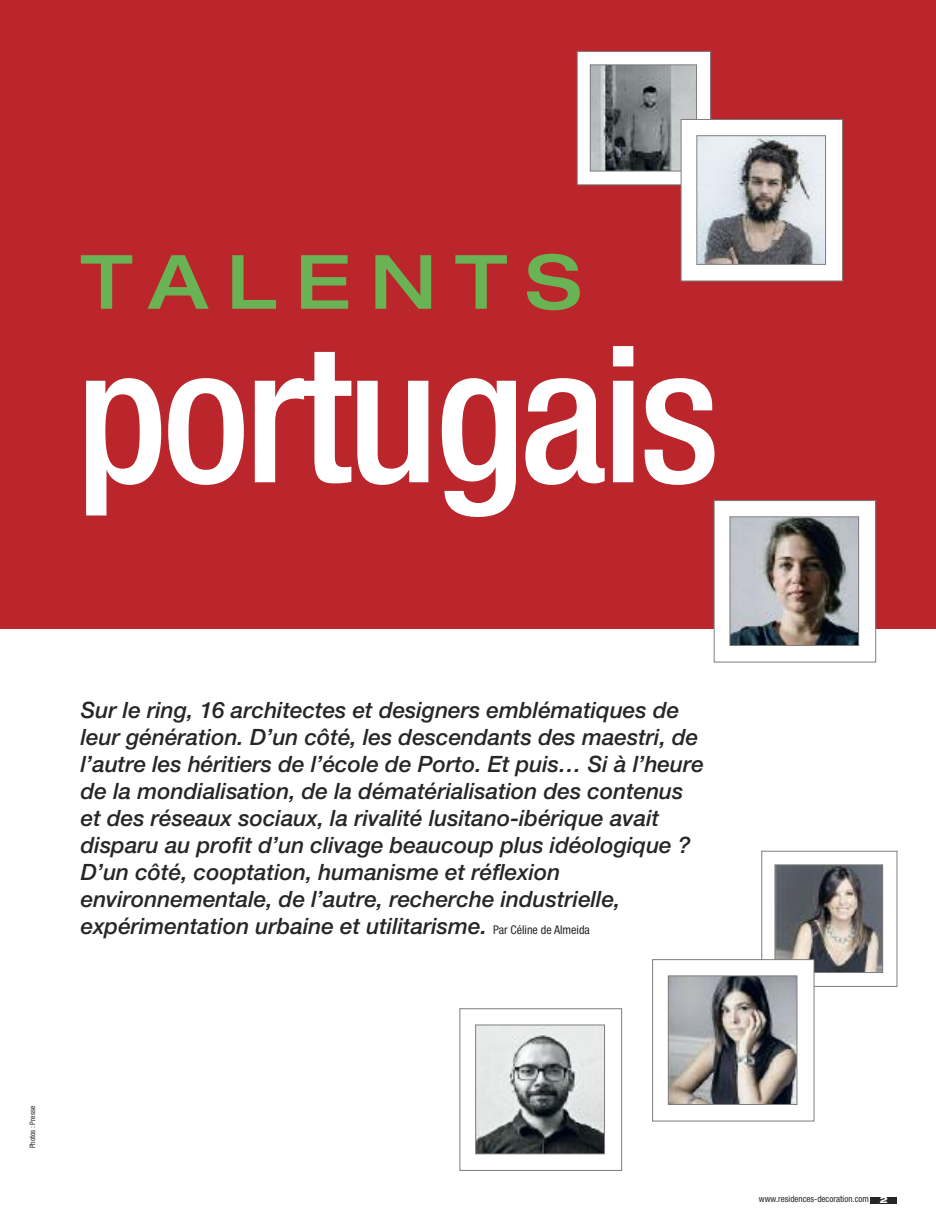
<style>
.page{position:relative;width:936px;height:1225px;background:#fff}
.page>*{position:absolute;margin:0;border:0;box-sizing:border-box;transform-origin:0 0}
.t1{font:500 condensed 188.55px "Helvetica Neue LT Std";letter-spacing:-.025em;color:#fff}
.t2{font:500 expanded 75px "Helvetica Neue LT Std";letter-spacing:.25em;color:#6ab354}
.t3{font:italic 500 22.5px/27px "Helvetica Neue LT Std";color:#272627}
.t4{font:condensed 9px "Helvetica Neue LT Std";color:#272627}
.t5{font:condensed 7.5px "Helvetica Neue LT Std";color:#272627}
.s1{font-weight:400;font-style:normal;font-stretch:condensed;font-size:12px}
.s2{font-weight:800;font-stretch:expanded;color:#fff}
</style>
<div class="page">
<div style="left:870px;top:1196px;width:27px;height:7px;background:#272627"></div>
<div style="left:0;top:0;width:935px;height:628px;background:#bb262c"></div>
<div style="left:577px;top:52px;width:133px;height:132px;background:#fff"></div>
<div style="left:577px;top:51px;width:134px;height:134px;border:1px solid #7d7d7d"></div>
<img style="left:592px;top:66px;width:102px;height:103px">
<div style="left:590px;top:64px;width:106px;height:107px;border:1px solid #7d7d7d"></div>
<div style="left:761px;top:851px;width:136px;height:135px;border:1px solid #7d7d7d"></div>
<img style="left:776px;top:866px;width:105px;height:105px">
<div style="left:774px;top:864px;width:109px;height:109px;border:1px solid #7d7d7d"></div>
<div style="left:653px;top:960px;width:160px;height:160px;background:#fff"></div>
<div style="left:652px;top:959px;width:162px;height:162px;border:1px solid #7d7d7d"></div>
<img style="left:670px;top:977px;width:125px;height:125px">
<div style="left:668px;top:975px;width:129px;height:129px;border:1px solid #7d7d7d"></div>
<div style="left:714px;top:501px;width:161px;height:160px;background:#fff"></div>
<div style="left:713px;top:500px;width:163px;height:162px;border:1px solid #7d7d7d"></div>
<img style="left:731px;top:518px;width:126px;height:126px">
<div style="left:729px;top:516px;width:130px;height:130px;border:1px solid #7d7d7d"></div>
<div style="left:459px;top:1008px;width:163px;height:162px;border:1px solid #7d7d7d"></div>
<img style="left:477px;top:1026px;width:126px;height:126px">
<div style="left:475px;top:1024px;width:130px;height:130px;border:1px solid #7d7d7d"></div>
<div style="left:681px;top:120px;width:161px;height:161px;background:#fff"></div>
<div style="left:680px;top:119px;width:163px;height:162px;border:1px solid #7d7d7d"></div>
<img style="left:698px;top:137px;width:125px;height:126px">
<div style="left:696px;top:135px;width:129px;height:130px;border:1px solid #7d7d7d"></div>
<h2 class="t2" style="left:81px;top:255px;width:502px">TALENTS</h2>
<h1 class="t1" style="left:76px;top:347px;width:645px">portugais</h1>
<p class="t3" style="left:81px;top:699px;width:624px">Sur le ring, 16 architectes et designers emblématiques de leur génération. D’un côté, les descendants des maestri, de l’autre les héritiers de l’école de Porto. Et puis… Si à l’heure de la mondialisation, de la dématérialisation des contenus et des réseaux sociaux, la rivalité lusitano-ibérique avait disparu au profit d’un clivage beaucoup plus idéologique ?<br>D’un côté, cooptation, humanisme et réflexion environnementale, de l’autre, recherche industrielle, expérimentation urbaine et utilitarisme. <span class="s1">Par Céline de Almeida</span></p>
<p class="t5" style="left:30px;top:1148px;width:44px;rotate:-90deg">Photos : Presse</p>
<p class="t4" style="left:758px;top:1195px;width:130px">www.residences-decoration.com <span class="s2">2</span></p>
</div>
